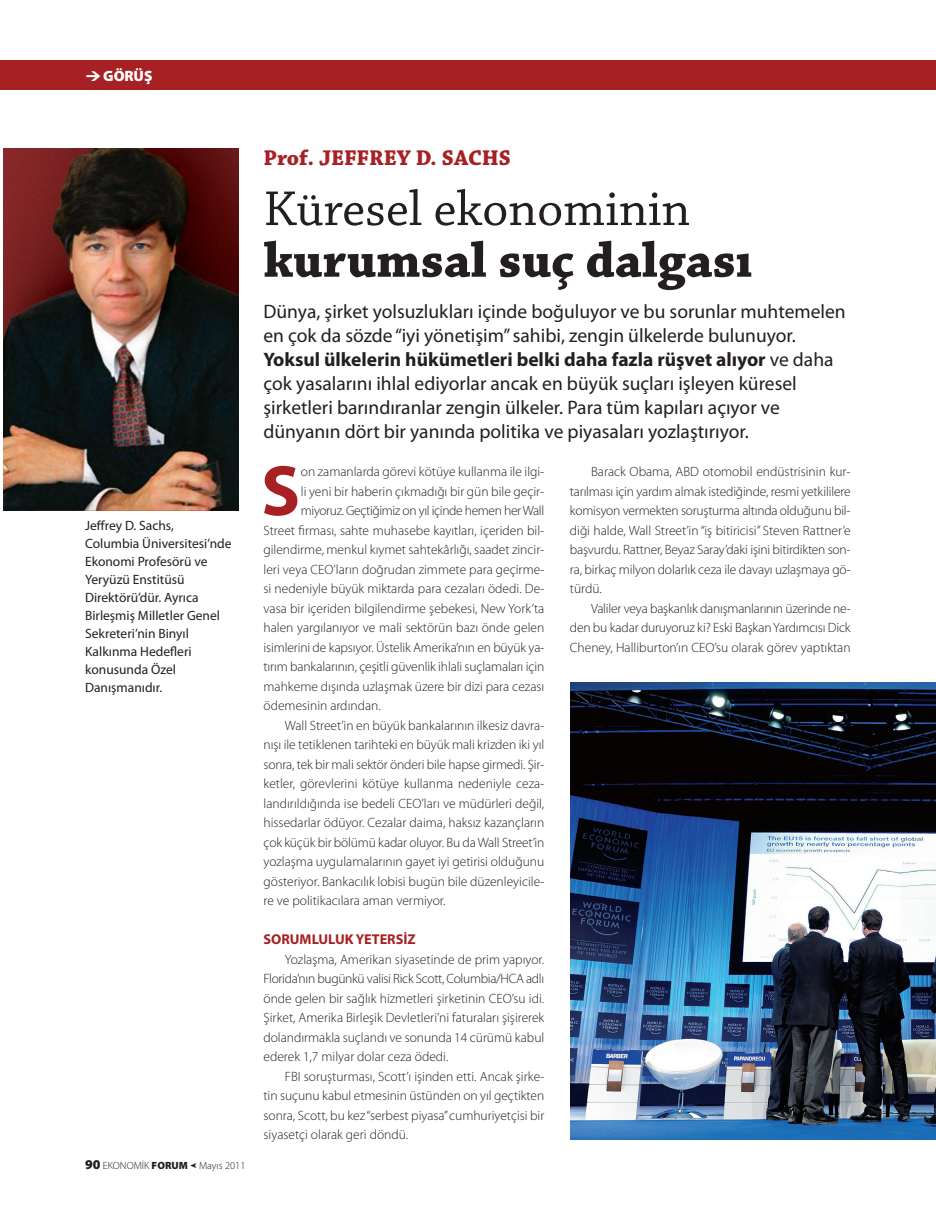
<style>
.page{position:relative;width:936px;height:1212px;background:#fff}
.page>*{position:absolute;margin:0;border:0;box-sizing:border-box;transform-origin:0 0}
.t1{font:700 72px "Myriad Pro";color:#a72023}
.t2{font:700 51.6px "Chaparral Pro";color:#231f20}
.t3{font:51.6px "Chaparral Pro";color:#231f20}
.t4{font:700 22.5px "Chaparral Pro";letter-spacing:-.005em;color:#a72023}
.t5{font:19.5px/24px "Myriad Pro";color:#231f20}
.t6{font:900 15px "Myriad Pro";letter-spacing:-.005em;color:#fff}
.t7{font:700 14.25px "Myriad Pro";color:#a72023}
.t8{font:300 13.5px/19.5px "Myriad Pro";color:#231f20;text-align:justify}
.t9{font:13.5px/18px "Myriad Pro";color:#231f20}
.t10{font:300 13.5px "Myriad Pro";letter-spacing:-.03em;color:#231f20}
.t11{font:300 10.5px "Myriad Pro";color:#231f20}
.s1{font-weight:900;font-size:13.5px}
.s2{font-weight:900}
.s3{font-weight:700}
</style>
<div class="page">
<div style="left:0;top:60px;width:935px;height:30px;background:#a72023"></div>
<img style="left:3px;top:149px;width:235px;height:361px">
<img style="left:570px;top:682px;width:365px;height:458px">
<p class="t6" style="left:103px;top:67px;width:51px">GÖRÜŞ</p>
<p class="t9" style="left:85px;top:518px;width:148px">Jeffrey D. Sachs,<br>Columbia Üniversitesi’nde<br>Ekonomi Profesörü ve<br>Yeryüzü Enstitüsü<br>Direktörü’dür. Ayrıca<br>Birleşmiş Milletler Genel<br>Sekreteri’nin Binyıl<br>Kalkınma Hedefleri konusunda Özel<br>Danışmanıdır.</p>
<p class="t11" style="left:85px;top:1161px;width:162px"><span class="s1">90</span> EKONOMİK <span class="s2">FORUM</span> ● Mayıs 2011</p>
<h3 class="t4" style="left:263px;top:150px;width:249px">Prof. JEFFREY D. SACHS</h3>
<h2 class="t3" style="left:263px;top:177px;width:428px">Küresel ekonominin</h2>
<h2 class="t2" style="left:263px;top:241px;width:490px">kurumsal suç dalgası</h2>
<p class="t5" style="left:263px;top:301px;width:583px">Dünya, şirket yolsuzlukları içinde boğuluyor ve bu sorunlar muhtemelen en çok da sözde “iyi yönetişim” sahibi, zengin ülkelerde bulunuyor.<br><span class="s3">Yoksul ülkelerin hükümetleri belki daha fazla rüşvet alıyor</span> ve daha çok yasalarını ihlal ediyorlar ancak en büyük suçları işleyen küresel şirketleri barındıranlar zengin ülkeler. Para tüm kapıları açıyor ve dünyanın dört bir yanında politika ve piyasaları yozlaştırıyor.</p>
<h1 class="t1" style="left:261px;top:448px;width:40px">S</h1>
<p class="t8" style="left:301px;top:463px;width:245px">on zamanlarda görevi kötüye kullanma ile ilgi-</p>
<p class="t8" style="left:570px;top:463px;width:282px;text-indent:21px">Barack Obama, ABD otomobil endüstrisinin kur&shy;tarılması için yardım almak istediğinde, resmi yetkililere komisyon vermekten soruşturma altında olduğunu bil&shy;diği halde, Wall Street’in “iş bitiricisi” Steven Rattner’e başvurdu. Rattner, Beyaz Saray’daki işini bitirdikten son&shy;ra, birkaç milyon dolarlık ceza ile davayı uzlaşmaya gö&shy;türdü.</p>
<p class="t8" style="left:570px;top:599px;width:282px;text-indent:21px">Valiler veya başkanlık danışmanlarının üzerinde ne&shy;den bu kadar duruyoruz ki? Eski Başkan Yardımcısı Dick Cheney, Halliburton’ın CEO’su olarak görev yaptıktan</p>
<p class="t8" style="left:301px;top:482px;width:245px">li yeni bir haberin çıkmadığı bir gün bile geçir-</p>
<p class="t10" style="left:301px;top:505px;width:245px">miyoruz. Geçtiğimiz on yıl içinde hemen her Wall</p>
<p class="t8" style="left:263px;top:521px;width:282px">Street firması, sahte muhasebe kayıtları, içeriden bil-</p>
<p class="t8" style="left:263px;top:541px;width:282px">gilendirme, menkul kıymet sahtekârlığı, saadet zincir-</p>
<p class="t8" style="left:263px;top:560px;width:282px">leri veya CEO’ların doğrudan zimmete para geçirme-</p>
<p class="t8" style="left:263px;top:580px;width:282px">si nedeniyle büyük miktarda para cezaları ödedi. De-</p>
<p class="t8" style="left:263px;top:599px;width:282px">vasa bir içeriden bilgilendirme şebekesi, New York’ta</p>
<p class="t8" style="left:263px;top:619px;width:282px">halen yargılanıyor ve mali sektörün bazı önde gelen</p>
<p class="t8" style="left:263px;top:638px;width:282px">isimlerini de kapsıyor. Üstelik Amerika’nın en büyük ya-</p>
<p class="t8" style="left:263px;top:658px;width:282px">tırım bankalarının, çeşitli güvenlik ihlali suçlamaları için</p>
<p class="t8" style="left:263px;top:677px;width:282px">mahkeme dışında uzlaşmak üzere bir dizi para cezası</p>
<p class="t8" style="left:263px;top:697px;width:119px">ödemesinin ardından.</p>
<p class="t8" style="left:285px;top:716px;width:261px">Wall Street’in en büyük bankalarının ilkesiz davra-</p>
<p class="t8" style="left:263px;top:736px;width:282px">nışı ile tetiklenen tarihteki en büyük mali krizden iki yıl</p>
<p class="t8" style="left:263px;top:755px;width:282px">sonra, tek bir mali sektör önderi bile hapse girmedi. Şir-</p>
<p class="t8" style="left:263px;top:775px;width:282px">ketler, görevlerini kötüye kullanma nedeniyle ceza-</p>
<p class="t8" style="left:263px;top:794px;width:282px">landırıldığında ise bedeli CEO’ları ve müdürleri değil,</p>
<p class="t8" style="left:263px;top:814px;width:282px">hissedarlar ödüyor. Cezalar daima, haksız kazançların</p>
<p class="t8" style="left:263px;top:833px;width:282px">çok küçük bir bölümü kadar oluyor. Bu da Wall Street’in</p>
<p class="t8" style="left:263px;top:853px;width:282px">yozlaşma uygulamalarının gayet iyi getirisi olduğunu</p>
<p class="t8" style="left:263px;top:872px;width:282px">gösteriyor. Bankacılık lobisi bugün bile düzenleyicile-</p>
<p class="t8" style="left:263px;top:892px;width:184px">re ve politikacılara aman vermiyor.</p>
<p class="t7" style="left:263px;top:931px;width:154px">SORUMLULUK YETERSİZ</p>
<p class="t8" style="left:263px;top:950px;width:282px;text-indent:21px">Yozlaşma, Amerikan siyasetinde de prim yapıyor.<br>Florida’nın bugünkü valisi Rick Scott, Columbia/HCA adlı önde gelen bir sağlık hizmetleri şirketinin CEO’su idi.<br>Şirket, Amerika Birleşik Devletleri’ni faturaları şişirerek dolandırmakla suçlandı ve sonunda 14 cürümü kabul ederek 1,7 milyar dolar ceza ödedi.</p>
<p class="t8" style="left:263px;top:1067px;width:282px;text-indent:21px">FBI soruşturması, Scott’ı işinden etti. Ancak şirke&shy;tin suçunu kabul etmesinin üstünden on yıl geçtikten sonra, Scott, bu kez “serbest piyasa” cumhuriyetçisi bir siyasetçi olarak geri döndü.</p>
</div>
